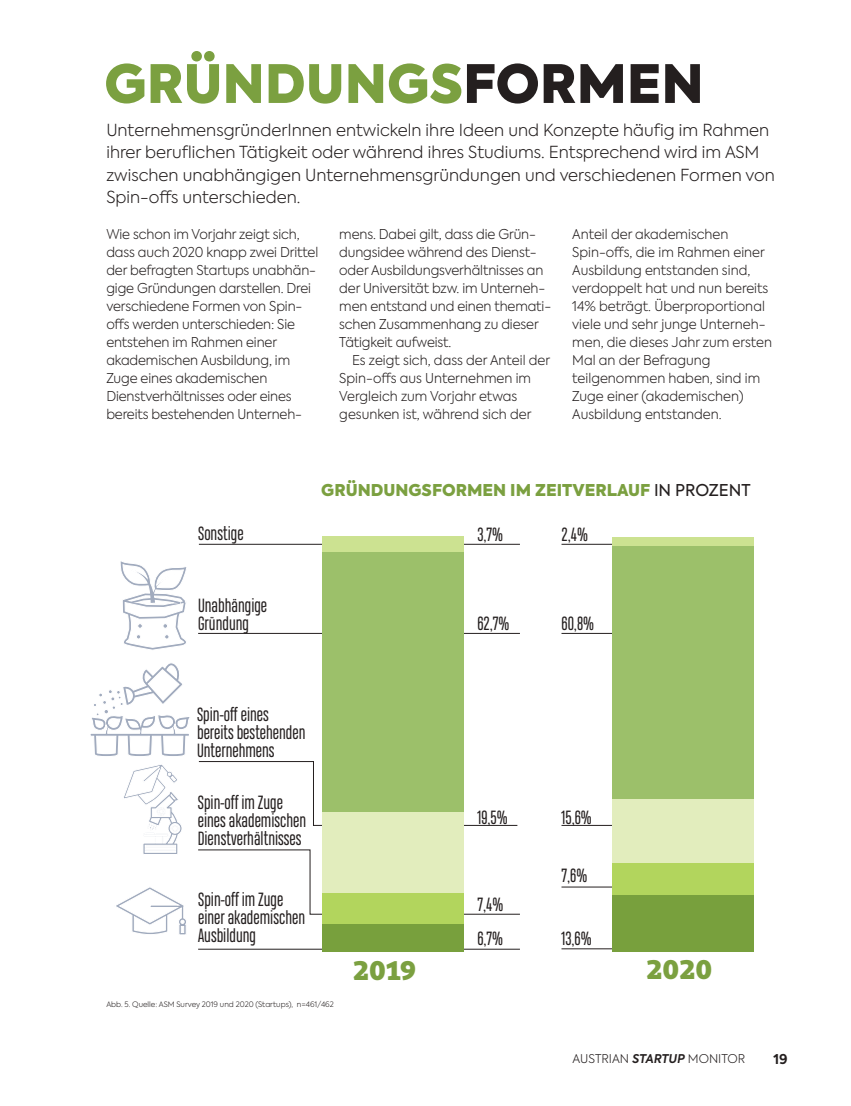
<style>
.page{position:relative;width:851px;height:1106px;background:#fff}
.page>*{position:absolute;margin:0;border:0;box-sizing:border-box;transform-origin:0 0}
.t1{font:900 52.5px "Axiforma";color:#7ba040}
.t2{font:900 27.45px "Rival Slab";color:#7ba040}
.t3{font:18px/18px "Heading Compressed Pro";color:#241f1f}
.t4{font:300 16.5px/22.5px "Axiforma";color:#241f1f}
.t5{font:900 16.2px "Axiforma";color:#7ba040}
.t6{font:300 13.5px/18px "Axiforma";letter-spacing:-.01em;color:#241f1f}
.t7{font:700 13.5px "Axiforma";color:#241f1f}
.t8{font:300 12px "Axiforma";color:#241f1f}
.t9{font:300 7.5px "Axiforma";color:#241f1f}
.s1{color:#241f1f}
.s2{font-weight:400;color:#241f1f}
.s3{font-weight:600;font-style:italic}
</style>
<div class="page">
<hr style="left:199px;top:544px;width:321px;height:1px;background:#241f1f">
<hr style="left:561px;top:544px;width:191px;height:1px;background:#241f1f">
<hr style="left:561px;top:633px;width:191px;height:1px;background:#241f1f">
<hr style="left:561px;top:825px;width:191px;height:1px;background:#241f1f">
<hr style="left:561px;top:886px;width:191px;height:1px;background:#241f1f">
<hr style="left:561px;top:948px;width:191px;height:1px;background:#241f1f">
<hr style="left:198px;top:948px;width:322px;height:1px;background:#241f1f">
<div style="left:322px;top:536px;width:141px;height:16px;background:#cce291"></div>
<div style="left:612px;top:536px;width:141px;height:10px;background:#cce291"></div>
<div style="left:322px;top:552px;width:141px;height:260px;background:#9cc06a"></div>
<div style="left:612px;top:546px;width:141px;height:252px;background:#9cc06a"></div>
<div style="left:612px;top:798px;width:141px;height:65px;background:#e2edbd"></div>
<div style="left:612px;top:863px;width:141px;height:32px;background:#b2d55d"></div>
<div style="left:322px;top:923px;width:141px;height:28px;background:#78a03d"></div>
<div style="left:612px;top:895px;width:141px;height:56px;background:#78a03d"></div>
<svg style="left:90px;top:558px;width:430px;height:377px"></svg>
<h1 class="t1" style="left:104px;top:46px;width:601px">GRÜNDUNGS<span class="s1">FORMEN</span></h1>
<p class="t4" style="left:106px;top:118px;width:670px">UnternehmensgründerInnen entwickeln ihre Ideen und Konzepte häufig im Rahmen ihrer beruflichen Tätigkeit oder während ihres Studiums. Entsprechend wird im ASM zwischen unabhängigen Unternehmensgründungen und verschiedenen Formen von Spin-offs unterschieden.</p>
<p class="t6" style="left:106px;top:225px;width:213px">Wie schon im Vorjahr zeigt sich, dass auch 2020 knapp zwei Drittel der befragten Startups unabhän&shy;gige Gründungen darstellen. Drei verschiedene Formen von Spin&shy;offs werden unterschieden: Sie entstehen im Rahmen einer akademischen Ausbildung, im<br>Zuge eines akademischen<br>Dienstverhältnisses oder eines bereits bestehenden Unterneh-</p>
<p class="t6" style="left:339px;top:225px;width:213px">mens. Dabei gilt, dass die Grün&shy;dungsidee während des Dienst&shy;oder Ausbildungsverhältnisses an der Universität bzw. im Unterneh&shy;men entstand und einen themati&shy;schen Zusammenhang zu dieser<br>Tätigkeit aufweist.</p>
<p class="t6" style="left:572px;top:225px;width:201px">Anteil der akademischen<br>Spin-offs, die im Rahmen einer<br>Ausbildung entstanden sind, verdoppelt hat und nun bereits<br>14% beträgt. Überproportional viele und sehr junge Unterneh&shy;men, die dieses Jahr zum ersten<br>Mal an der Befragung teilgenommen haben, sind im<br>Zuge einer (akademischen)<br>Ausbildung entstanden.</p>
<p class="t6" style="left:339px;top:351px;width:212px;text-indent:13px">Es zeigt sich, dass der Anteil der<br>Spin-offs aus Unternehmen im<br>Vergleich zum Vorjahr etwas gesunken ist, während sich der</p>
<h3 class="t3" style="left:198px;top:526px;width:47px">Sonstige</h3>
<h3 class="t3" style="left:198px;top:598px;width:71px">Unabhängige<br>Gründung</h3>
<p class="t5" style="left:321px;top:479px;width:431px">GRÜNDUNGSFORMEN IM ZEITVERLAUF <span class="s2">IN PROZENT</span></p>
<h3 class="t3" style="left:477px;top:527px;width:27px">3,7%</h3>
<h3 class="t3" style="left:561px;top:527px;width:28px">2,4%</h3>
<h3 class="t3" style="left:477px;top:616px;width:33px">62,7%</h3>
<h3 class="t3" style="left:561px;top:616px;width:34px">60,8%</h3>
<h3 class="t3" style="left:197px;top:707px;width:110px">Spin-off eines bereits bestehenden<br>Unternehmens</h3>
<h3 class="t3" style="left:198px;top:795px;width:110px">Spin-off im Zuge eines akademischen<br>Dienstverhältnisses</h3>
<h3 class="t3" style="left:198px;top:892px;width:108px">Spin-off im Zuge einer akademischen<br>Ausbildung</h3>
<h3 class="t3" style="left:477px;top:810px;width:32px">19,5%</h3>
<h3 class="t3" style="left:561px;top:810px;width:32px">15,6%</h3>
<h3 class="t3" style="left:477px;top:897px;width:27px">7,4%</h3>
<h3 class="t3" style="left:561px;top:868px;width:27px">7,6%</h3>
<h3 class="t3" style="left:477px;top:931px;width:27px">6,7%</h3>
<h3 class="t3" style="left:561px;top:931px;width:32px">13,6%</h3>
<h2 class="t2" style="left:353px;top:947px;width:64px">2019</h2>
<h2 class="t2" style="left:646px;top:946px;width:67px">2020</h2>
<p class="t9" style="left:106px;top:999px;width:229px">Abb. 5. Quelle: ASM Survey 2019 und 2020 (Startups), n=461/462</p>
<p class="t8" style="left:572px;top:1050px;width:174px">AUSTRIAN <span class="s3">STARTUP</span> MONITOR</p>
<p class="t7" style="left:773px;top:1049px;width:16px">19</p>
</div>
